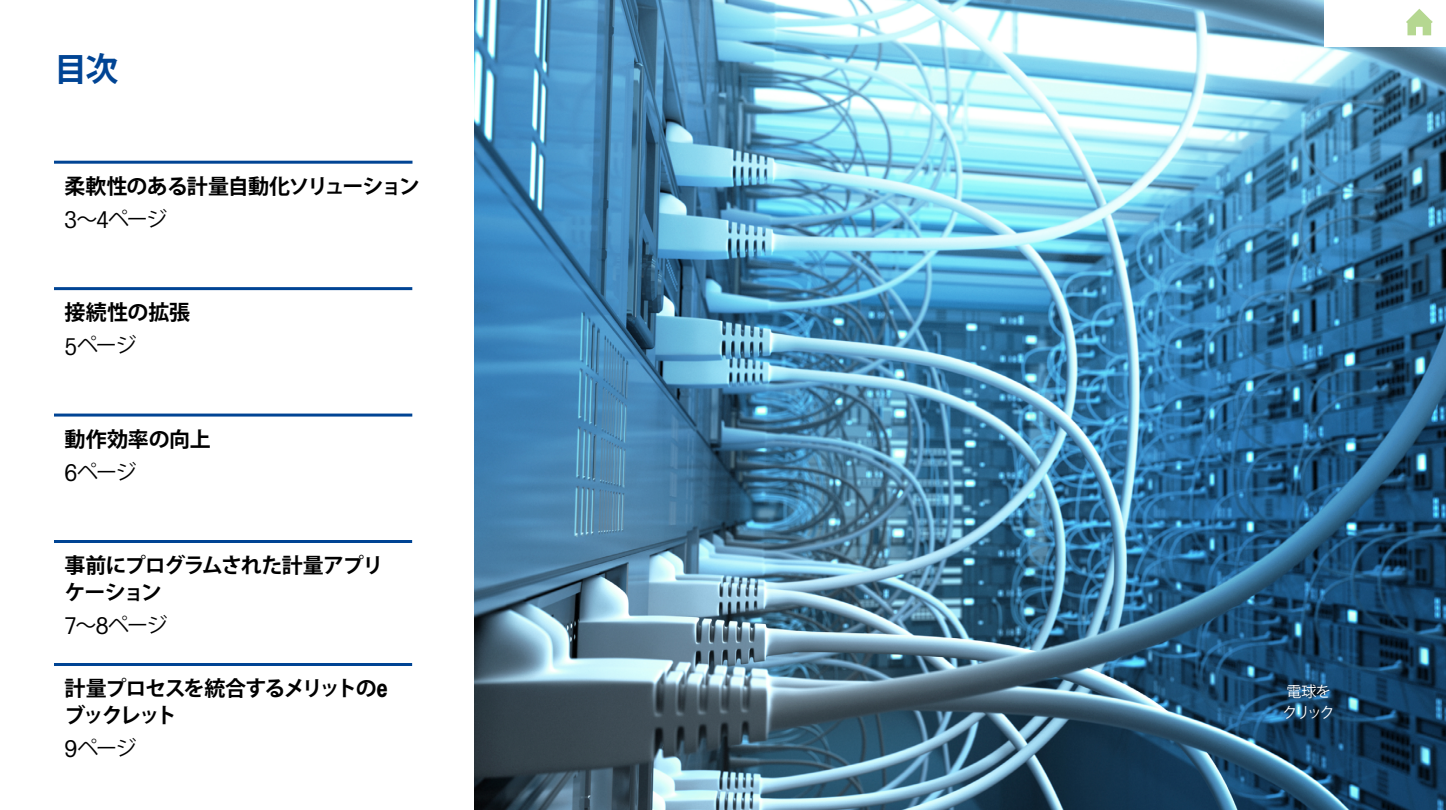
<style>
.page{position:relative;width:1446px;height:810px;background:#fff}
.page>*{position:absolute;margin:0;border:0;box-sizing:border-box;transform-origin:0 0}
.t1{font:700 33px "Koz Go Pro";color:#004494}
.t2{font:700 21px/33px "Koz Go Pro";letter-spacing:-.05em;color:#000}
.t3{font:700 21px/27px "Koz Go Pro";letter-spacing:-.09em;color:#000}
.t4{font:700 21px/33px "Koz Go Pro";letter-spacing:-.005em;color:#000}
.t5{font:21px "Koz Go Pro";letter-spacing:-.08em;color:#000}
.t6{font:15px/21px "Koz Go Pro";letter-spacing:-.165em;color:#fff}
.s1{font-family:"Avant Gardefor MT Bk";font-weight:400;font-size:23.1px}
.s2{font-weight:400}
.s3{font-family:"Avant Gardefor MT Bk";font-size:23.1px}
.s4{font-family:"Avant Gardefor MT Bd";font-weight:400;font-size:23.1px}
</style>
<div class="page">
<img style="left:474px;top:0;width:972px;height:810px">
<hr style="left:54px;top:161px;width:358px;height:3px;background:#004494">
<hr style="left:54px;top:540px;width:358px;height:3px;background:#004494">
<hr style="left:54px;top:663px;width:358px;height:3px;background:#004494">
<hr style="left:54px;top:414px;width:358px;height:3px;background:#004494">
<hr style="left:54px;top:287px;width:358px;height:3px;background:#004494">
<div style="left:1324px;top:0;width:122px;height:47px;background:#fff"></div>
<svg style="left:1406px;top:9px;width:27px;height:26px"></svg>
<h1 class="t1" style="left:54px;top:48px;width:66px">目次</h1>
<p class="t2" style="left:65px;top:171px;width:357px">柔軟性のある計量自動化ソリューション<br><span class="s1">3</span><span class="s2">～</span><span class="s1">4</span><span class="s2">ページ</span></p>
<p class="t2" style="left:65px;top:298px;width:127px">接続性の拡張<br><span class="s1">5</span><span class="s2">ページ</span></p>
<p class="t4" style="left:65px;top:424px;width:148px">動作効率の向上<br><span class="s1">6</span><span class="s2">ページ</span></p>
<p class="t2" style="left:65px;top:553px;width:320px;line-height:27px">事前にプログラムされた計量アプリケーション</p>
<p class="t5" style="left:65px;top:612px;width:105px"><span class="s3">7</span>～<span class="s3">8</span>ページ</p>
<p class="t3" style="left:65px;top:676px;width:325px">計量プロセスを統合するメリットの<span class="s4">e</span>ブックレット</p>
<p class="t5" style="left:65px;top:735px;width:74px"><span class="s3">9</span>ページ</p>
<p class="t6" style="left:1283px;top:681px;width:54px">電球をクリック</p>
</div>
